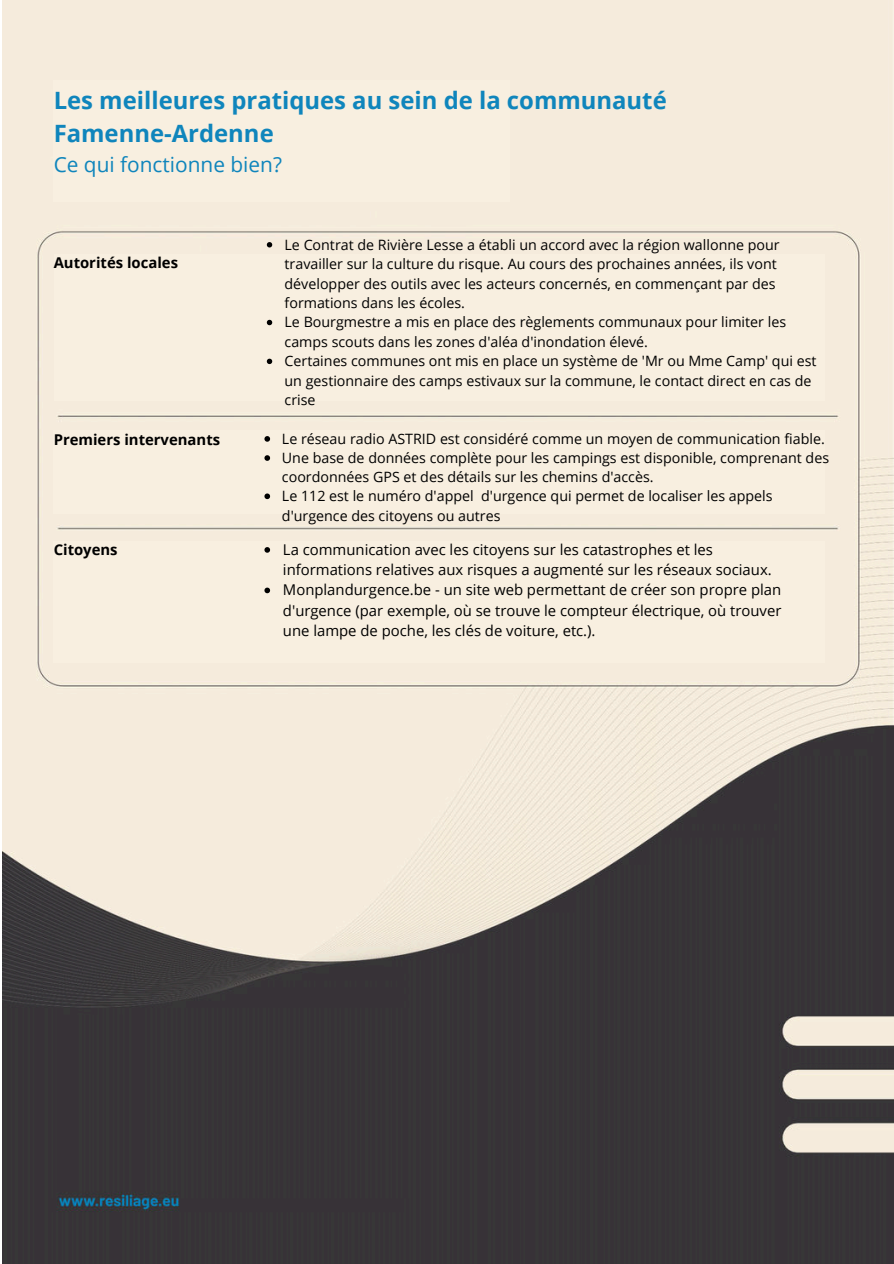
<style>
.page{position:relative;width:894px;height:1264px;background:#fff}
.page>*{position:absolute;margin:0;border:0;box-sizing:border-box;transform-origin:0 0}
.t1{font:700 23.85px/32.7px "Open Sans";color:#0f85bc}
.t2{font:20.85px "Open Sans";color:#0f85bc}
.t3{font:14.85px/20.2px "Open Sans";color:#000}
.t4{font:700 14.85px "Open Sans";color:#000}
.t5{font:14.25px/19.4px "Open Sans";color:#000}
</style>
<div class="page">
<img style="left:3px;top:0;width:889px;height:1263px">
<div style="left:54px;top:80px;width:455px;height:73px;background:#f8efe0"></div>
<div style="left:54px;top:129px;width:455px;height:72px;background:#f8efe0"></div>
<div style="left:54px;top:254px;width:770px;height:146px;background:#f8efe0"></div>
<div style="left:54px;top:431px;width:770px;height:83px;background:#f8efe0"></div>
<div style="left:54px;top:540px;width:770px;height:122px;background:#f8efe0"></div>
<svg style="left:267px;top:242px;width:5px;height:5px"></svg>
<svg style="left:267px;top:320px;width:5px;height:5px"></svg>
<svg style="left:267px;top:359px;width:5px;height:5px"></svg>
<svg style="left:264px;top:436px;width:6px;height:5px"></svg>
<svg style="left:264px;top:455px;width:6px;height:6px"></svg>
<svg style="left:264px;top:493px;width:6px;height:6px"></svg>
<svg style="left:264px;top:547px;width:6px;height:5px"></svg>
<svg style="left:264px;top:587px;width:6px;height:6px"></svg>
<h1 class="t1" style="left:54px;top:83px;width:614px">Les meilleures pratiques au sein de la communauté<br>Famenne-Ardenne</h1>
<h2 class="t2" style="left:54px;top:150px;width:230px">Ce qui fonctionne bien?</h2>
<p class="t4" style="left:54px;top:252px;width:126px">Autorités locales</p>
<p class="t4" style="left:54px;top:429px;width:168px">Premiers intervenants</p>
<p class="t4" style="left:54px;top:539px;width:65px">Citoyens</p>
<p class="t5" style="left:284px;top:234px;width:533px">Le Contrat de Rivière Lesse a établi un accord avec la région wallonne pour travailler sur la culture du risque. Au cours des prochaines années, ils vont développer des outils avec les acteurs concernés, en commençant par des formations dans les écoles.<br>Le Bourgmestre a mis en place des règlements communaux pour limiter les camps scouts dans les zones d'aléa d'inondation élevé.<br>Certaines communes ont mis en place un système de 'Mr ou Mme Camp' qui est un gestionnaire des camps estivaux sur la commune, le contact direct en cas de crise</p>
<p class="t5" style="left:282px;top:429px;width:548px">Le réseau radio ASTRID est considéré comme un moyen de communication fiable.<br>Une base de données complète pour les campings est disponible, comprenant des coordonnées GPS et des détails sur les chemins d'accès.<br>Le 112 est le numéro d'appel d'urgence qui permet de localiser les appels d'urgence des citoyens ou autres</p>
<p class="t3" style="left:283px;top:539px;width:500px">La communication avec les citoyens sur les catastrophes et les informations relatives aux risques a augmenté sur les réseaux sociaux.<br>Monplandurgence.be - un site web permettant de créer son propre plan d'urgence (par exemple, où se trouve le compteur électrique, où trouver une lampe de poche, les clés de voiture, etc.).</p>
</div>
